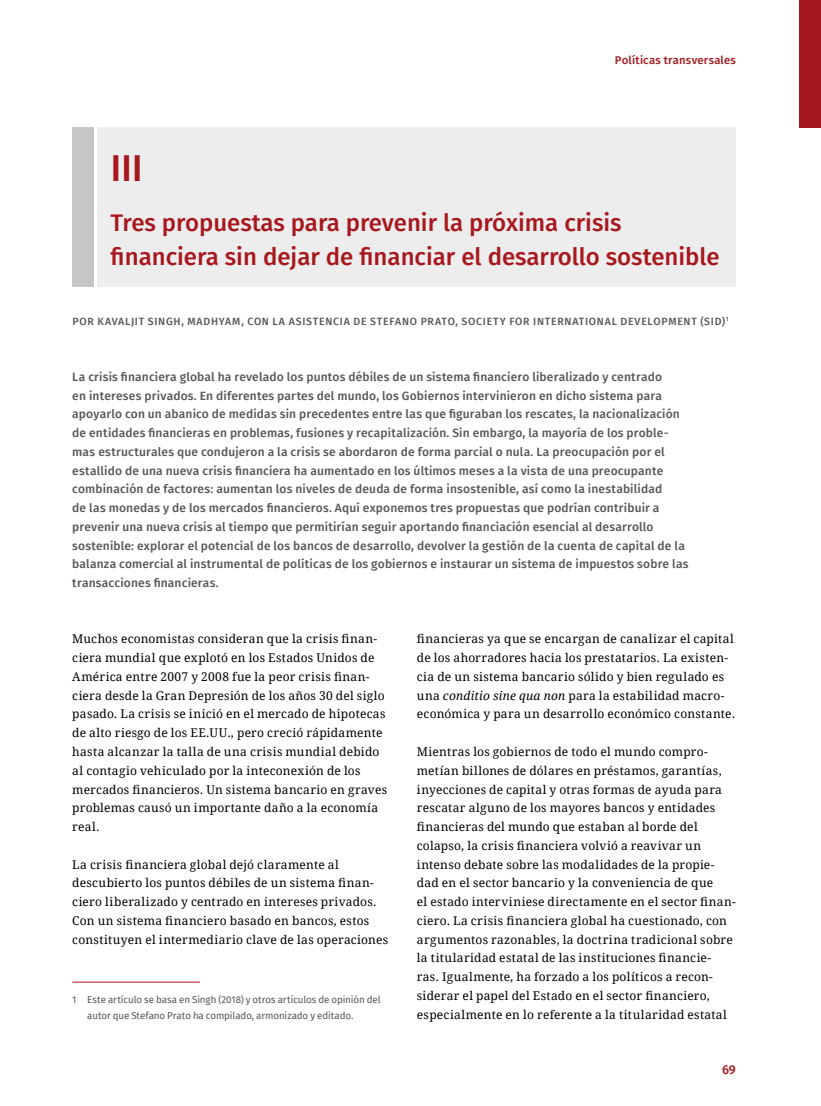
<style>
.page{position:relative;width:821px;height:1106px;background:#fff}
.page>*{position:absolute;margin:0;border:0;box-sizing:border-box;transform-origin:0 0}
.t1{font:500 37.5px "Fira Sans";color:#a7181e}
.t2{font:500 24px/34.5px "Fira Sans";color:#a7181e}
.t3{font:500 12.75px "Fira Sans";color:#a7181e}
.t4{font:12px/18.8px "Droid Serif";letter-spacing:.02em;color:#000}
.t5{font:500 12px/18.8px "Fira Sans";letter-spacing:.015em;color:#575756}
.t6{font:500 11.25px "Fira Sans";letter-spacing:.02em;color:#a7181e}
.t7{font:500 10.5px "Fira Sans";letter-spacing:.07em;color:#575756}
.t8{font:9.75px/16.5px "Fira Sans";letter-spacing:-.01em;color:#575756}
.s1{font-style:italic}
</style>
<div class="page">
<div style="left:799px;top:0;width:22px;height:128px;background:#a7181e"></div>
<div style="left:98px;top:128px;width:638px;height:159px;background:#ededed"></div>
<hr style="left:72px;top:981px;width:128px;height:1px;background:#a7181e">
<div style="left:72px;top:128px;width:22px;height:159px;background:#c6c6c6"></div>
<p class="t6" style="left:615px;top:51px;width:122px">Políticas transversales</p>
<h1 class="t1" style="left:111px;top:138px;width:34px">III</h1>
<h2 class="t2" style="left:111px;top:204px;width:610px">Tres propuestas para prevenir la próxima crisis financiera sin dejar de financiar el desarrollo sostenible</h2>
<p class="t7" style="left:72px;top:312px;width:658px">POR KAVALJIT SINGH, MADHYAM, CON LA ASISTENCIA DE STEFANO PRATO, SOCIETY FOR INTERNATIONAL DEVELOPMENT (SID)<sup>1</sup></p>
<p class="t5" style="left:72px;top:367px;width:618px">La crisis financiera global ha revelado los puntos débiles de un sistema financiero liberalizado y centrado<br>en intereses privados. En diferentes partes del mundo, los Gobiernos intervinieron en dicho sistema para apoyarlo con un abanico de medidas sin precedentes entre las que figuraban los rescates, la nacionalización de entidades financieras en problemas, fusiones y recapitalización. Sin embargo, la mayoría de los proble&shy;mas estructurales que condujeron a la crisis se abordaron de forma parcial o nula. La preocupación por el estallido de una nueva crisis financiera ha aumentado en los últimos meses a la vista de una preocupante combinación de factores: aumentan los niveles de deuda de forma insostenible, así como la inestabilidad<br>de las monedas y de los mercados financieros. Aquí exponemos tres propuestas que podrían contribuir a prevenir una nueva crisis al tiempo que permitirían seguir aportando financiación esencial al desarrollo sostenible: explorar el potencial de los bancos de desarrollo, devolver la gestión de la cuenta de capital de la balanza comercial al instrumental de políticas de los gobiernos e instaurar un sistema de impuestos sobre las transacciones financieras.</p>
<p class="t4" style="left:72px;top:629px;width:316px">Muchos economistas consideran que la crisis finan&shy;ciera mundial que explotó en los Estados Unidos de América entre 2007 y 2008 fue la peor crisis finan&shy;ciera desde la Gran Depresión de los años 30 del siglo pasado. La crisis se inició en el mercado de hipotecas de alto riesgo de los EE.UU., pero creció rápidamente hasta alcanzar la talla de una crisis mundial debido al contagio vehiculado por la inteconexión de los mercados financieros. Un sistema bancario en graves problemas causó un importante daño a la economía real.</p>
<p class="t4" style="left:72px;top:854px;width:317px">La crisis financiera global dejó claramente al descubierto los puntos débiles de un sistema finan&shy;ciero liberalizado y centrado en intereses privados.<br>Con un sistema financiero basado en bancos, estos constituyen el intermediario clave de las operaciones</p>
<p class="t8" style="left:87px;top:991px;width:295px;text-indent:-15px">1 Este artículo se basa en Singh (2018) y otros artículos de opinión del autor que Stefano Prato ha compilado, armonizado y editado.</p>
<p class="t4" style="left:417px;top:629px;width:320px">financieras ya que se encargan de canalizar el capital de los ahorradores hacia los prestatarios. La existen&shy;cia de un sistema bancario sólido y bien regulado es una <span class="s1">conditio sine qua non</span> para la estabilidad macro&shy;económica y para un desarrollo económico constante.</p>
<p class="t4" style="left:417px;top:742px;width:320px">Mientras los gobiernos de todo el mundo compro&shy;metían billones de dólares en préstamos, garantías, inyecciones de capital y otras formas de ayuda para rescatar alguno de los mayores bancos y entidades financieras del mundo que estaban al borde del colapso, la crisis financiera volvió a reavivar un intenso debate sobre las modalidades de la propie&shy;dad en el sector bancario y la conveniencia de que<br>el estado interviniese directamente en el sector finan&shy;ciero. La crisis financiera global ha cuestionado, con argumentos razonables, la doctrina tradicional sobre la titularidad estatal de las instituciones financie&shy;ras. Igualmente, ha forzado a los políticos a recon&shy;siderar el papel del Estado en el sector financiero, especialmente en lo referente a la titularidad estatal</p>
<p class="t3" style="left:722px;top:1059px;width:15px">69</p>
</div>
